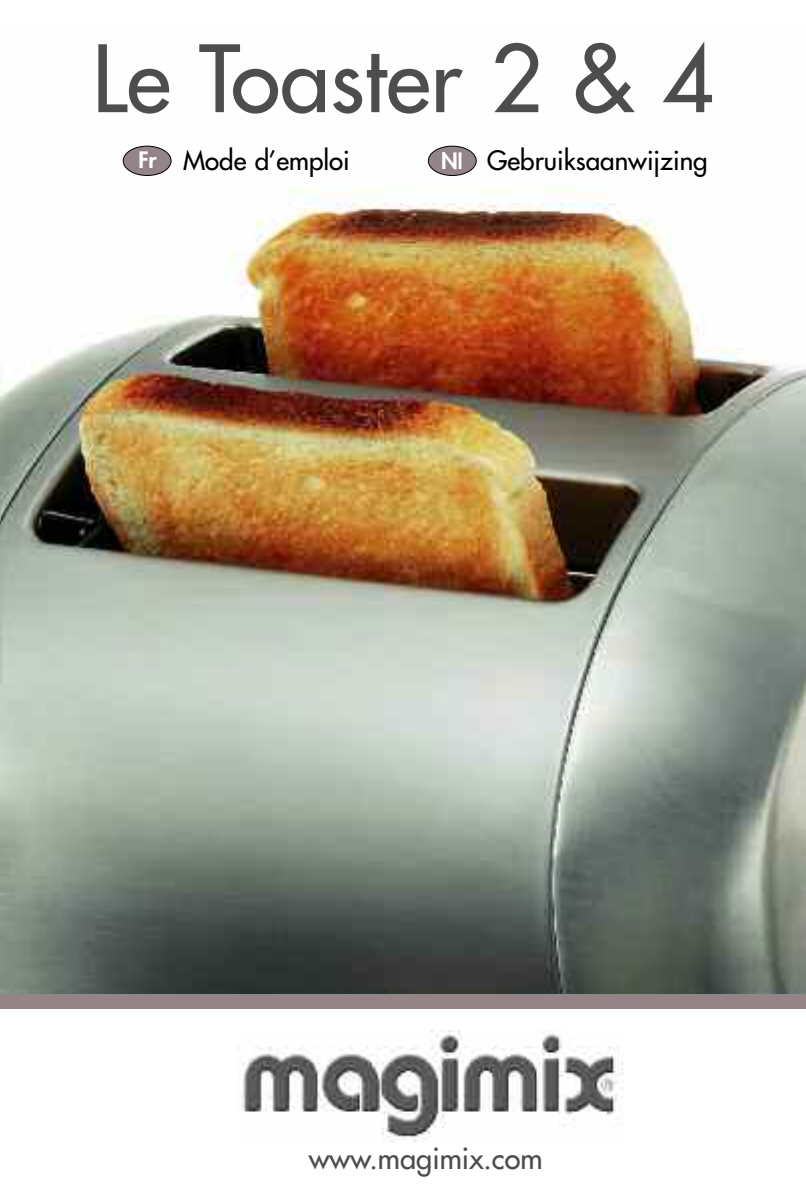
<style>
.page{position:relative;width:806px;height:1191px;background:#fff}
.page>*{position:absolute;margin:0;border:0;box-sizing:border-box;transform-origin:0 0}
.t1{font:90px "Futura";color:#4d4d4d}
.t2{font:29px "Futura";color:#4d4d4d}
.t3{font:26px "Futura";color:#000}
.s1{font-weight:800;font-size:22px;color:#fff}
.s2{font-weight:800;font-size:19.6px;color:#fff}
</style>
<div class="page">
<img style="left:0;top:145px;width:805px;height:849px">
<div style="left:0;top:994px;width:805px;height:14px;background:#928487"></div>
<img style="left:237px;top:1031px;width:386px;height:111px">
<div style="left:428px;top:146px;width:48px;height:29px;background:#928487;border-radius:50%"></div>
<div style="left:427px;top:146px;width:49px;height:30px;border:2px solid #000;border-radius:50%"></div>
<div style="left:123px;top:146px;width:48px;height:29px;background:#928487;border-radius:50%"></div>
<div style="left:123px;top:146px;width:48px;height:30px;border:2px solid #000;border-radius:50%"></div>
<h1 class="t1" style="left:92px;top:34px;width:623px">Le Toaster 2 &amp; 4</h1>
<p class="t3" style="left:138px;top:147px;width:213px"><span class="s1">Fr</span> Mode d’emploi</p>
<p class="t3" style="left:441px;top:147px;width:268px"><span class="s1">N</span><span class="s2">l</span> Gebruiksaanwijzing</p>
<p class="t2" style="left:308px;top:1143px;width:235px">www.magimix.com</p>
</div>
